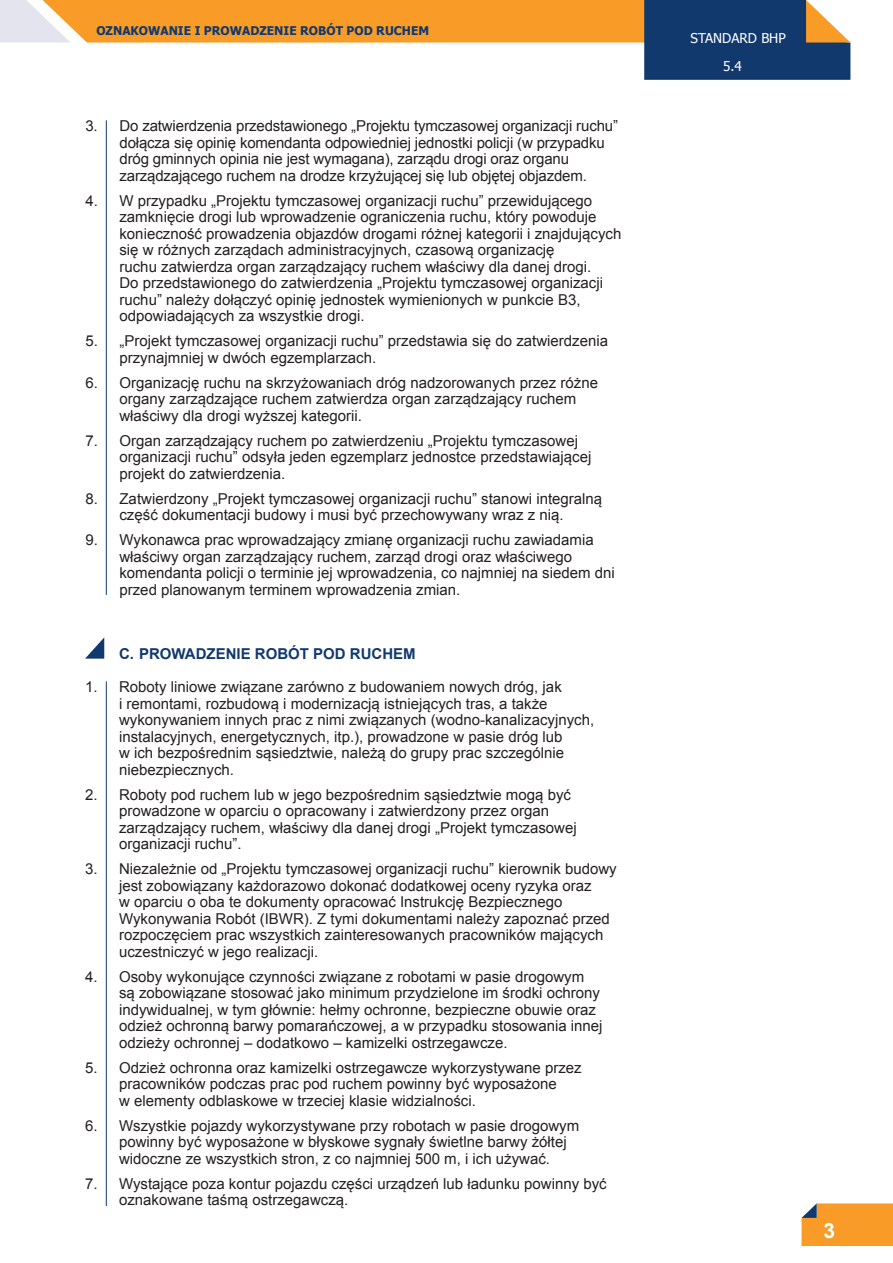
<style>
.page{position:relative;width:893px;height:1263px;background:#fff}
.page>*{position:absolute;margin:0;border:0;box-sizing:border-box;transform-origin:0 0}
.tekst{font:700 21px "Arial";color:#fff}
.Tekst_numerowany{font:15px/16.5px "Arial";color:#231f20}
.Tytulik{font:700 15px "Arial";color:#11396e}
.t1{font:13.5px "Tahoma";color:#fff}
.t2{font:700 12px "Tahoma";color:#11396e}
</style>
<div class="page">
<svg style="left:801px;top:1203px;width:92px;height:43px;background:#f19d32"></svg>
<svg style="left:0;top:0;width:850px;height:80px"></svg>
<hr style="left:106px;top:681px;width:1px;height:525px;background:#11396e">
<hr style="left:106px;top:120px;width:1px;height:475px;background:#11396e">
<svg style="left:85px;top:637px;width:19px;height:22px"></svg>
<p class="t2" style="left:96px;top:23px;width:334px">OZNAKOWANIE I PROWADZENIE ROBÓT POD RUCHEM</p>
<p class="Tekst_numerowany" style="left:119px;top:118px;width:500px;text-indent:-34px">3. Do zatwierdzenia przedstawionego „Projektu tymczasowej organizacji ruchu” dołącza się opinię komendanta odpowiedniej jednostki policji (w przypadku dróg gminnych opinia nie jest wymagana), zarządu drogi oraz organu zarządzającego ruchem na drodze krzyżującej się lub objętej objazdem.</p>
<p class="Tekst_numerowany" style="left:119px;top:192px;width:503px;text-indent:-34px">4. W przypadku „Projektu tymczasowej organizacji ruchu” przewidującego zamknięcie drogi lub wprowadzenie ograniczenia ruchu, który powoduje konieczność prowadzenia objazdów drogami różnej kategorii i znajdujących się w różnych zarządach administracyjnych, czasową organizację<br>ruchu zatwierdza organ zarządzający ruchem właściwy dla danej drogi.<br>Do przedstawionego do zatwierdzenia „Projektu tymczasowej organizacji ruchu” należy dołączyć opinię jednostek wymienionych w punkcie B3, odpowiadających za wszystkie drogi.</p>
<p class="Tekst_numerowany" style="left:119px;top:333px;width:490px;text-indent:-34px">5. „Projekt tymczasowej organizacji ruchu” przedstawia się do zatwierdzenia przynajmniej w dwóch egzemplarzach.</p>
<p class="Tekst_numerowany" style="left:119px;top:374px;width:480px;text-indent:-34px">6. Organizację ruchu na skrzyżowaniach dróg nadzorowanych przez różne organy zarządzające ruchem zatwierdza organ zarządzający ruchem właściwy dla drogi wyższej kategorii.</p>
<p class="Tekst_numerowany" style="left:119px;top:432px;width:473px;text-indent:-34px">7. Organ zarządzający ruchem po zatwierdzeniu „Projektu tymczasowej organizacji ruchu” odsyła jeden egzemplarz jednostce przedstawiającej projekt do zatwierdzenia.</p>
<p class="Tekst_numerowany" style="left:85px;top:490px;width:518px;text-align:center">8. Zatwierdzony „Projekt tymczasowej organizacji ruchu” stanowi integralną część dokumentacji budowy i musi być przechowywany wraz z nią.</p>
<p class="Tekst_numerowany" style="left:119px;top:532px;width:497px;text-indent:-34px">9. Wykonawca prac wprowadzający zmianę organizacji ruchu zawiadamia właściwy organ zarządzający ruchem, zarząd drogi oraz właściwego komendanta policji o terminie jej wprowadzenia, co najmniej na siedem dni przed planowanym terminem wprowadzenia zmian.</p>
<p class="Tytulik" style="left:119px;top:643px;width:298px">C. PROWADZENIE ROBÓT POD RUCHEM</p>
<p class="Tekst_numerowany" style="left:119px;top:679px;width:477px;text-indent:-34px">1. Roboty liniowe związane zarówno z budowaniem nowych dróg, jak<br>i remontami, rozbudową i modernizacją istniejących tras, a także wykonywaniem innych prac z nimi związanych (wodno-kanalizacyjnych, instalacyjnych, energetycznych, itp.), prowadzone w pasie dróg lub<br>w ich bezpośrednim sąsiedztwie, należą do grupy prac szczególnie niebezpiecznych.</p>
<p class="Tekst_numerowany" style="left:119px;top:786px;width:459px;text-indent:-34px">2. Roboty pod ruchem lub w jego bezpośrednim sąsiedztwie mogą być prowadzone w oparciu o opracowany i zatwierdzony przez organ zarządzający ruchem, właściwy dla danej drogi „Projekt tymczasowej organizacji ruchu”.</p>
<p class="Tekst_numerowany" style="left:119px;top:861px;width:499px;text-indent:-34px">3. Niezależnie od „Projektu tymczasowej organizacji ruchu” kierownik budowy jest zobowiązany każdorazowo dokonać dodatkowej oceny ryzyka oraz<br>w oparciu o oba te dokumenty opracować Instrukcję Bezpiecznego Wykonywania Robót (IBWR). Z tymi dokumentami należy zapoznać przed rozpoczęciem prac wszystkich zainteresowanych pracowników mających uczestniczyć w jego realizacji.</p>
<p class="Tekst_numerowany" style="left:119px;top:968px;width:485px;text-indent:-34px">4. Osoby wykonujące czynności związane z robotami w pasie drogowym są zobowiązane stosować jako minimum przydzielone im środki ochrony indywidualnej, w tym głównie: hełmy ochronne, bezpieczne obuwie oraz odzież ochronną barwy pomarańczowej, a w przypadku stosowania innej odzieży ochronnej – dodatkowo – kamizelki ostrzegawcze.</p>
<p class="Tekst_numerowany" style="left:119px;top:1059px;width:464px;text-indent:-34px">5. Odzież ochronna oraz kamizelki ostrzegawcze wykorzystywane przez pracowników podczas prac pod ruchem powinny być wyposażone<br>w elementy odblaskowe w trzeciej klasie widzialności.</p>
<p class="Tekst_numerowany" style="left:119px;top:1117px;width:462px;text-indent:-34px">6. Wszystkie pojazdy wykorzystywane przy robotach w pasie drogowym powinny być wyposażone w błyskowe sygnały świetlne barwy żółtej widoczne ze wszystkich stron, z co najmniej 500 m, i ich używać.</p>
<p class="Tekst_numerowany" style="left:119px;top:1175px;width:489px;text-indent:-34px">7. Wystające poza kontur pojazdu części urządzeń lub ładunku powinny być oznakowane taśmą ostrzegawczą.</p>
<p class="t1" style="left:691px;top:29px;width:97px">STANDARD BHP</p>
<p class="t1" style="left:723px;top:57px;width:20px">5.4</p>
<p class="tekst" style="left:823px;top:1217px;width:13px">3</p>
</div>
